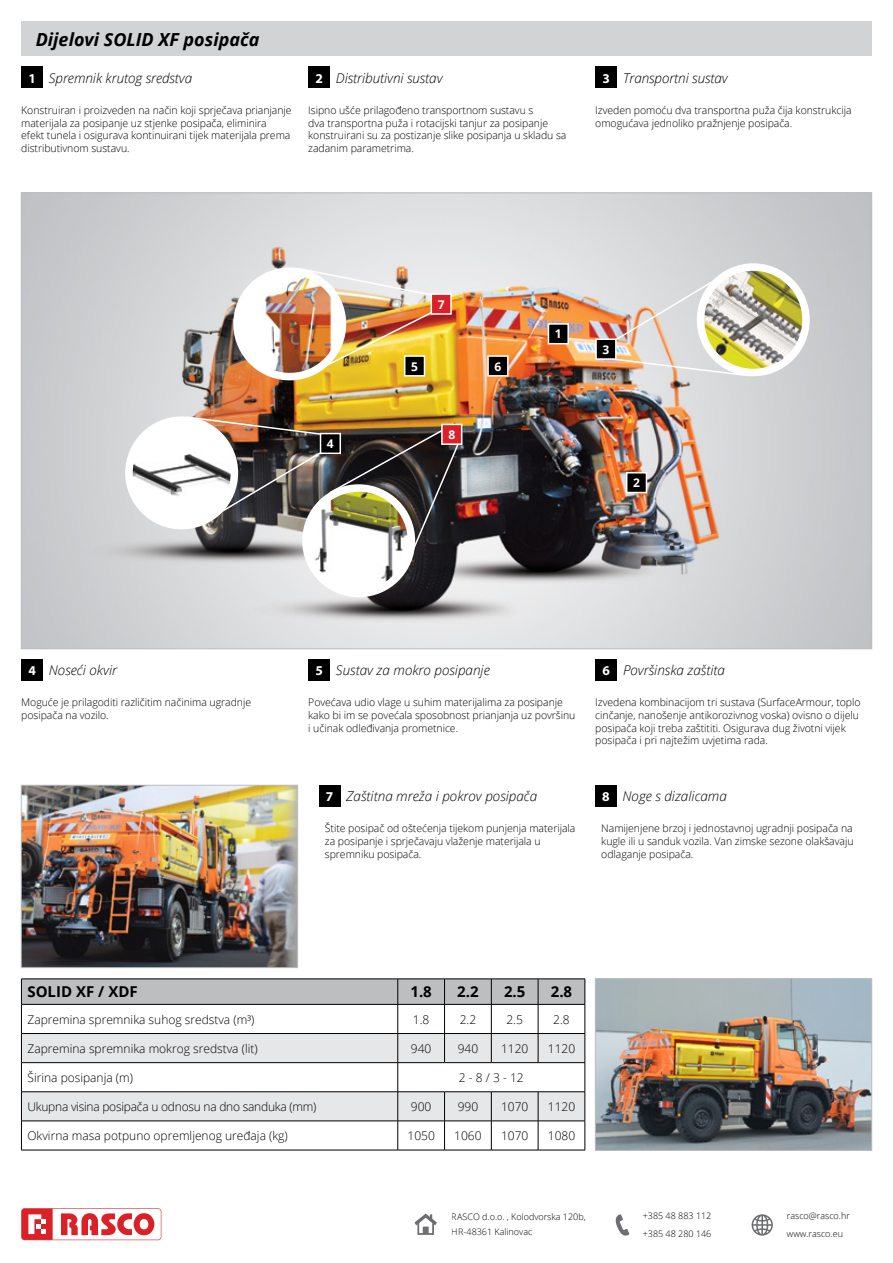
<style>
.page{position:relative;width:893px;height:1263px;background:#fff}
.page>*{position:absolute;margin:0;border:0;box-sizing:border-box;transform-origin:0 0}
.t1{font:italic 700 18px "Open Sans";color:#000}
.t2{font:700 15px "Open Sans";color:#000}
.t3{font:italic 300 13.5px "Open Sans";color:#000}
.t4{font:300 12px "Open Sans";color:#000}
.t5{font:300 12px "Open Sans";letter-spacing:-.02em;color:#000}
.t6{font:700 12px "Open Sans";color:#fff}
.t7{font:300 10.5px/12.6px "Open Sans";letter-spacing:-.005em;color:#000}
.t8{font:300 9px/18.3px "Open Sans";color:#000}
.s1{font-family:"Myriad Pro";font-weight:700;font-style:normal;color:#fff}
</style>
<div class="page">
<img style="left:23px;top:195px;width:847px;height:452px">
<img style="left:129px;top:420px;width:105px;height:106px;border-radius:53px">
<div style="left:125px;top:416px;width:113px;height:113px;border:8px solid #fff;border-radius:50%"></div>
<img style="left:227px;top:261px;width:208px;height:125px">
<img style="left:704px;top:268px;width:102px;height:104px">
<div style="left:697px;top:263px;width:113px;height:113px;border:8px solid #fff;border-radius:50%"></div>
<img style="left:609px;top:278px;width:108px;height:67px">
<svg style="left:613px;top:358px;width:137px;height:19px"></svg>
<img style="left:307px;top:552px;width:104px;height:41px">
<div style="left:302px;top:484px;width:113px;height:113px;border:8px solid #fff;border-radius:50%"></div>
<img style="left:185px;top:415px;width:277px;height:137px">
<hr style="left:21px;top:978px;width:377px;height:1px;background:#000">
<hr style="left:398px;top:978px;width:47px;height:1px;background:#000">
<hr style="left:445px;top:978px;width:46px;height:1px;background:#000">
<hr style="left:491px;top:978px;width:47px;height:1px;background:#000">
<hr style="left:538px;top:978px;width:47px;height:1px;background:#000">
<svg style="left:21px;top:979px;width:565px;height:171px"></svg>
<hr style="left:21px;top:1150px;width:377px;height:1px;background:#000">
<hr style="left:398px;top:1150px;width:47px;height:1px;background:#000">
<hr style="left:445px;top:1150px;width:46px;height:1px;background:#000">
<hr style="left:491px;top:1150px;width:47px;height:1px;background:#000">
<hr style="left:538px;top:1150px;width:47px;height:1px;background:#000">
<div style="left:21px;top:67px;width:22px;height:21px;background:#000"></div>
<div style="left:308px;top:67px;width:22px;height:21px;background:#000"></div>
<div style="left:21px;top:659px;width:22px;height:21px;background:#000"></div>
<div style="left:308px;top:659px;width:22px;height:21px;background:#000"></div>
<div style="left:595px;top:659px;width:22px;height:21px;background:#000"></div>
<div style="left:595px;top:67px;width:22px;height:21px;background:#000"></div>
<svg style="left:414px;top:1213px;width:23px;height:22px"></svg>
<svg style="left:616px;top:1214px;width:13px;height:21px"></svg>
<svg style="left:752px;top:1214px;width:21px;height:21px"></svg>
<svg style="left:21px;top:1208px;width:140px;height:32px"></svg>
<div style="left:595px;top:785px;width:22px;height:21px;background:#000"></div>
<div style="left:319px;top:785px;width:21px;height:21px;background:#000"></div>
<div style="left:548px;top:324px;width:20px;height:20px;background:#000"></div>
<div style="left:548px;top:323px;width:21px;height:21px;border:2px solid #fff"></div>
<div style="left:431px;top:294px;width:20px;height:20px;background:#da2128"></div>
<div style="left:431px;top:293px;width:21px;height:22px;border:2px solid #fff"></div>
<div style="left:320px;top:434px;width:20px;height:19px;background:#000"></div>
<div style="left:320px;top:433px;width:21px;height:21px;border:2px solid #fff"></div>
<div style="left:627px;top:473px;width:19px;height:19px;background:#000"></div>
<div style="left:626px;top:472px;width:21px;height:21px;border:2px solid #fff"></div>
<div style="left:405px;top:356px;width:19px;height:20px;background:#000"></div>
<div style="left:404px;top:355px;width:21px;height:22px;border:2px solid #fff"></div>
<div style="left:442px;top:424px;width:20px;height:20px;background:#da2128"></div>
<div style="left:441px;top:424px;width:21px;height:21px;border:2px solid #fff"></div>
<div style="left:488px;top:356px;width:20px;height:20px;background:#000"></div>
<div style="left:487px;top:355px;width:22px;height:22px;border:2px solid #fff"></div>
<div style="left:596px;top:339px;width:20px;height:20px;background:#000"></div>
<div style="left:595px;top:338px;width:22px;height:22px;border:2px solid #fff"></div>
<div style="left:21px;top:22px;width:851px;height:34px;background:#d1d3d4"></div>
<img style="left:23px;top:787px;width:273px;height:179px">
<div style="left:21px;top:785px;width:277px;height:183px;border:1px solid #bcbec0"></div>
<img style="left:597px;top:980px;width:273px;height:168px">
<div style="left:595px;top:978px;width:277px;height:172px;border:1px solid #bcbec0"></div>
<h1 class="t1" style="left:36px;top:26px;width:225px">Dijelovi SOLID XF posipača</h1>
<p class="t3" style="left:28px;top:68px;width:165px"><span class="s1">1</span> Spremnik krutog sredstva</p>
<p class="t7" style="left:21px;top:104px;width:272px">Konstruiran i proizveden na način koji sprječava prianjanje materijala za posipanje uz stjenke posipača, eliminira efekt tunela i osigurava kontinuirani tijek materijala prema distributivnom sustavu.</p>
<p class="t3" style="left:315px;top:68px;width:129px"><span class="s1">2</span> Distributivni sustav</p>
<p class="t7" style="left:308px;top:104px;width:260px">Isipno ušće prilagođeno transportnom sustavu s<br>dva transportna puža i rotacijski tanjur za posipanje konstruirani su za postizanje slike posipanja u skladu sa zadanim parametrima.</p>
<p class="t3" style="left:602px;top:68px;width:127px"><span class="s1">3</span> Transportni sustav</p>
<p class="t7" style="left:595px;top:104px;width:258px">Izveden pomoću dva transportna puža čija konstrukcija omogućava jednoliko pražnjenje posipača.</p>
<p class="t6" style="left:327px;top:435px;width:8px">4</p>
<p class="t6" style="left:438px;top:296px;width:8px">7</p>
<p class="t6" style="left:411px;top:358px;width:8px">5</p>
<p class="t6" style="left:448px;top:426px;width:8px">8</p>
<p class="t6" style="left:494px;top:358px;width:8px">6</p>
<p class="t6" style="left:555px;top:326px;width:8px">1</p>
<p class="t6" style="left:602px;top:341px;width:8px">3</p>
<p class="t6" style="left:633px;top:474px;width:8px">2</p>
<p class="t3" style="left:28px;top:661px;width:90px"><span class="s1">4</span> Noseći okvir</p>
<p class="t7" style="left:21px;top:696px;width:231px">Moguće je prilagoditi različitim načinima ugradnje posipača na vozilo.</p>
<p class="t3" style="left:315px;top:661px;width:176px"><span class="s1">5</span> Sustav za mokro posipanje</p>
<p class="t7" style="left:308px;top:696px;width:269px">Povećava udio vlage u suhim materijalima za posipanje kako bi im se povećala sposobnost prianjanja uz površinu i učinak odleđivanja prometnice.</p>
<p class="t3" style="left:326px;top:787px;width:213px"><span class="s1">7</span> Zaštitna mreža i pokrov posipača</p>
<p class="t7" style="left:325px;top:822px;width:252px">Štite posipač od oštećenja tijekom punjenja materijala za posipanje i sprječavaju vlaženje materijala u spremniku posipača.</p>
<p class="t3" style="left:602px;top:661px;width:124px"><span class="s1">6</span> Površinska zaštita</p>
<p class="t7" style="left:595px;top:696px;width:267px">Izvedena kombinacijom tri sustava (SurfaceArmour, toplo cinčanje, nanošenje antikorozivnog voska) ovisno o dijelu posipača koji treba zaštititi. Osigurava dug životni vijek posipača i pri najtežim uvjetima rada.</p>
<p class="t3" style="left:602px;top:787px;width:126px"><span class="s1">8</span> Noge s dizalicama</p>
<p class="t7" style="left:601px;top:822px;width:254px;text-align:justify">Namijenjene brzoj i jednostavnoj ugradnji posipača na kugle ili u sanduk vozila. Van zimske sezone olakšavaju odlaganje posipača.</p>
<h2 class="t2" style="left:27px;top:981px;width:112px">SOLID XF / XDF</h2>
<h2 class="t2" style="left:410px;top:981px;width:23px">1.8</h2>
<h2 class="t2" style="left:457px;top:981px;width:23px">2.2</h2>
<h2 class="t2" style="left:504px;top:981px;width:23px">2.5</h2>
<h2 class="t2" style="left:551px;top:981px;width:23px">2.8</h2>
<p class="t4" style="left:27px;top:1011px;width:229px">Zapremina spremnika suhog sredstva (m³)</p>
<p class="t4" style="left:413px;top:1011px;width:18px">1.8</p>
<p class="t4" style="left:460px;top:1011px;width:18px">2.2</p>
<p class="t4" style="left:506px;top:1011px;width:18px">2.5</p>
<p class="t4" style="left:553px;top:1011px;width:18px">2.8</p>
<p class="t4" style="left:27px;top:1040px;width:232px">Zapremina spremnika mokrog sredstva (lit)</p>
<p class="t4" style="left:411px;top:1040px;width:22px">940</p>
<p class="t4" style="left:458px;top:1040px;width:22px">940</p>
<p class="t4" style="left:501px;top:1040px;width:29px">1120</p>
<p class="t4" style="left:548px;top:1040px;width:29px">1120</p>
<p class="t4" style="left:27px;top:1069px;width:107px">Širina posipanja (m)</p>
<p class="t4" style="left:459px;top:1069px;width:66px">2 - 8 / 3 - 12</p>
<p class="t5" style="left:27px;top:1098px;width:290px">Ukupna visina posipača u odnosu na dno sanduka (mm)</p>
<p class="t4" style="left:411px;top:1098px;width:22px">900</p>
<p class="t4" style="left:458px;top:1098px;width:22px">990</p>
<p class="t4" style="left:501px;top:1098px;width:29px">1070</p>
<p class="t4" style="left:548px;top:1098px;width:29px">1120</p>
<p class="t4" style="left:27px;top:1127px;width:262px">Okvirna masa potpuno opremljenog uređaja (kg)</p>
<p class="t4" style="left:407px;top:1127px;width:29px">1050</p>
<p class="t4" style="left:454px;top:1127px;width:29px">1060</p>
<p class="t4" style="left:501px;top:1127px;width:29px">1070</p>
<p class="t4" style="left:548px;top:1127px;width:29px">1080</p>
<p class="t8" style="left:452px;top:1209px;width:135px;line-height:15px">RASCO d.o.o. , Kolodvorska 120b,<br>HR-48361 Kalinovac</p>
<p class="t8" style="left:643px;top:1206px;width:70px">+385 48 883 112 +385 48 280 146</p>
<p class="t8" style="left:787px;top:1206px;width:64px">rasco@rasco.hr www.rasco.eu</p>
</div>
